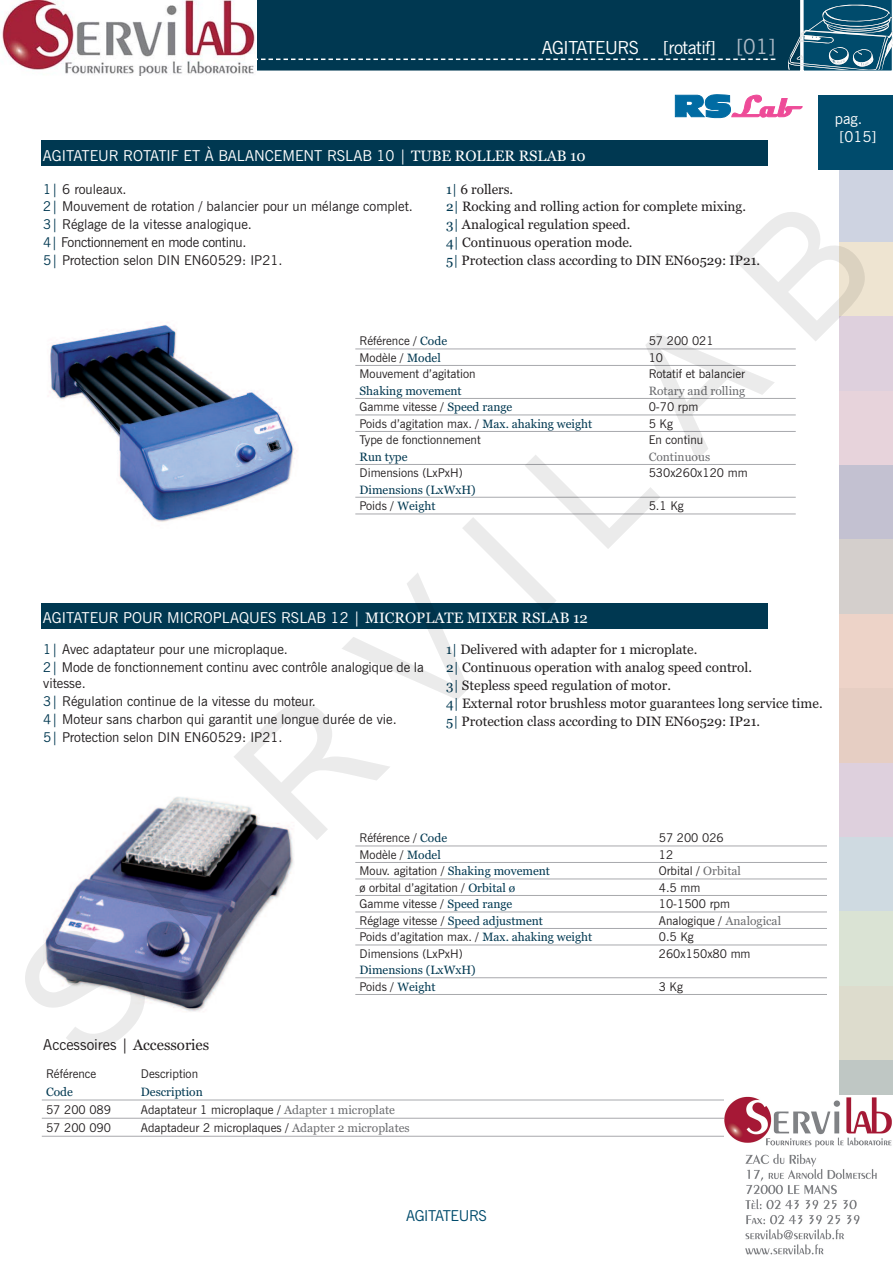
<style>
.page{position:relative;width:893px;height:1263px;background:#fff}
.page>*{position:absolute;margin:0;border:0;box-sizing:border-box;transform-origin:0 0}
.t1{font:18px "News Gothic";letter-spacing:-.025em;color:#fff}
.t2{font:15px/18px "News Gothic";color:#fff}
.t3{font:15px "News Gothic";color:#231f20}
.t4{font:15px "News Gothic";letter-spacing:-.025em;color:#004b6c}
.t5{font:13.5px/17.9px "News Gothic";color:#231f20}
.t6{font:13.5px/17.9px "Georgia";color:#231f20}
.t7{font:12px "News Gothic";color:#231f20}
.t8{font:12px "Georgia";color:#003851}
.t9{font:12px "Georgia";color:#6c6d70}
.s1{font-size:21px;color:#aebbc7}
.s2{font-family:"Georgia"}
.s3{color:#003851}
.s4{font-family:"Georgia";color:#003851}
.s5{font-family:"Georgia";color:#6c6d70}
</style>
<div class="page">
<hr style="left:42px;top:1100px;width:783px;height:1px;background:#a8a9ad">
<hr style="left:42px;top:1118px;width:783px;height:1px;background:#a8a9ad">
<hr style="left:42px;top:1136px;width:783px;height:1px;background:#a8a9ad">
<hr style="left:355px;top:349px;width:441px;height:1px;background:#a8a9ad">
<hr style="left:355px;top:365px;width:441px;height:1px;background:#a8a9ad">
<hr style="left:355px;top:398px;width:441px;height:1px;background:#a8a9ad">
<hr style="left:355px;top:415px;width:441px;height:1px;background:#a8a9ad">
<hr style="left:355px;top:431px;width:441px;height:1px;background:#a8a9ad">
<hr style="left:355px;top:464px;width:441px;height:1px;background:#a8a9ad">
<hr style="left:355px;top:497px;width:441px;height:1px;background:#a8a9ad">
<hr style="left:355px;top:514px;width:441px;height:1px;background:#a8a9ad">
<img style="left:45px;top:797px;width:249px;height:215px">
<hr style="left:355px;top:846px;width:472px;height:1px;background:#a8a9ad">
<hr style="left:355px;top:862px;width:472px;height:1px;background:#a8a9ad">
<hr style="left:355px;top:879px;width:472px;height:1px;background:#a8a9ad">
<hr style="left:355px;top:895px;width:472px;height:1px;background:#a8a9ad">
<hr style="left:355px;top:912px;width:472px;height:1px;background:#a8a9ad">
<hr style="left:355px;top:928px;width:472px;height:1px;background:#a8a9ad">
<hr style="left:355px;top:945px;width:472px;height:1px;background:#a8a9ad">
<hr style="left:355px;top:977px;width:472px;height:1px;background:#a8a9ad">
<hr style="left:355px;top:994px;width:472px;height:1px;background:#a8a9ad">
<img style="left:49px;top:322px;width:246px;height:200px">
<div style="left:839px;top:168px;width:54px;height:74px;background:#ced3e1"></div>
<div style="left:839px;top:242px;width:54px;height:74px;background:#eee4d1"></div>
<div style="left:839px;top:316px;width:54px;height:75px;background:#ded0dd"></div>
<div style="left:839px;top:391px;width:54px;height:74px;background:#e7d3db"></div>
<div style="left:839px;top:465px;width:54px;height:75px;background:#c3c1d1"></div>
<div style="left:839px;top:540px;width:54px;height:74px;background:#d4cfcc"></div>
<div style="left:839px;top:614px;width:54px;height:74px;background:#edd3c8"></div>
<div style="left:839px;top:688px;width:54px;height:75px;background:#e6cec3"></div>
<div style="left:839px;top:763px;width:54px;height:74px;background:#ded0dd"></div>
<div style="left:839px;top:837px;width:54px;height:75px;background:#cfdae1"></div>
<div style="left:839px;top:912px;width:54px;height:74px;background:#dae3d4"></div>
<div style="left:839px;top:986px;width:54px;height:74px;background:#dddccd"></div>
<div style="left:839px;top:1060px;width:54px;height:75px;background:#bfc7c4"></div>
<div style="left:257px;top:0;width:544px;height:71px;background:#003851"></div>
<svg style="left:803px;top:0;width:89px;height:5px"></svg>
<img style="left:788px;top:5px;width:105px;height:66px">
<div style="left:818px;top:95px;width:75px;height:75px;background:#004b6c"></div>
<svg style="left:257px;top:59px;width:518px;height:1px"></svg>
<div style="left:41px;top:140px;width:727px;height:26px;background:#003851"></div>
<div style="left:41px;top:603px;width:727px;height:25px;background:#003851"></div>
<svg style="left:675px;top:94px;width:127px;height:25px"></svg>
<img style="left:2px;top:0;width:253px;height:75px">
<img style="left:724px;top:1095px;width:168px;height:160px">
<h1 class="t1" style="left:542px;top:37px;width:99px">AGITATEURS</h1>
<h1 class="t1" style="left:663px;top:37px;width:114px">[rotatif] <span class="s1">[01]</span></h1>
<p class="t2" style="left:43px;top:147px;width:544px">AGITATEUR ROTATIF ET À BALANCEMENT RSLAB 10 | <span class="s2">TUBE ROLLER RSLAB 10</span></p>
<p class="t5" style="left:43px;top:180px;width:371px"><span class="s3">1|</span> 6 rouleaux.<br><span class="s3">2|</span> Mouvement de rotation / balancier pour un mélange complet.<br><span class="s3">3|</span> Réglage de la vitesse analogique.<br><span class="s3">4|</span> Fonctionnement en mode continu.<br><span class="s3">5|</span> Protection selon DIN EN60529: IP21.</p>
<p class="t6" style="left:446px;top:180px;width:315px"><span class="s3">1|</span> 6 rollers.<br><span class="s3">2|</span> Rocking and rolling action for complete mixing.<br><span class="s3">3|</span> Analogical regulation speed.<br><span class="s3">4|</span> Continuous operation mode.<br><span class="s3">5|</span> Protection class according to DIN EN60529: IP21.</p>
<p class="t7" style="left:360px;top:334px;width:89px">Référence / <span class="s4">Code</span></p>
<p class="t7" style="left:649px;top:334px;width:67px">57 200 021</p>
<p class="t7" style="left:360px;top:350px;width:83px">Modèle / <span class="s4">Model</span></p>
<p class="t7" style="left:649px;top:350px;width:16px">10</p>
<p class="t7" style="left:360px;top:367px;width:118px">Mouvement d’agitation</p>
<p class="t7" style="left:649px;top:367px;width:98px">Rotatif et balancier</p>
<p class="t8" style="left:360px;top:383px;width:104px">Shaking movement</p>
<p class="t9" style="left:649px;top:383px;width:98px">Rotary and rolling</p>
<p class="t7" style="left:360px;top:400px;width:154px">Gamme vitesse / <span class="s4">Speed range</span></p>
<p class="t7" style="left:649px;top:400px;width:51px">0-70 rpm</p>
<p class="t7" style="left:360px;top:416px;width:234px">Poids d’agitation max. / <span class="s4">Max. ahaking weight</span></p>
<p class="t7" style="left:649px;top:416px;width:26px">5 Kg</p>
<p class="t7" style="left:360px;top:433px;width:123px">Type de fonctionnement</p>
<p class="t7" style="left:649px;top:433px;width:56px">En continu</p>
<p class="t8" style="left:360px;top:449px;width:49px">Run type</p>
<p class="t9" style="left:649px;top:449px;width:63px">Continuous</p>
<p class="t7" style="left:360px;top:466px;width:105px">Dimensions (LxPxH)</p>
<p class="t7" style="left:649px;top:466px;width:100px">530x260x120 mm</p>
<p class="t8" style="left:360px;top:482px;width:118px">Dimensions (LxWxH)</p>
<p class="t7" style="left:360px;top:499px;width:78px">Poids / <span class="s4">Weight</span></p>
<p class="t7" style="left:649px;top:499px;width:36px">5.1 Kg</p>
<p class="t2" style="left:839px;top:109px;width:38px;text-indent:-5px">pag. [015]</p>
<p class="t2" style="left:43px;top:609px;width:546px">AGITATEUR POUR MICROPLAQUES RSLAB 12 | <span class="s2">MICROPLATE MIXER RSLAB 12</span></p>
<p class="t5" style="left:43px;top:641px;width:382px"><span class="s3">1|</span> Avec adaptateur pour une microplaque.<br><span class="s3">2|</span> Mode de fonctionnement continu avec contrôle analogique de la</p>
<p class="t5" style="left:43px;top:675px;width:355px">vitesse.<br><span class="s3">3|</span> Régulation continue de la vitesse du moteur.<br><span class="s3">4|</span> Moteur sans charbon qui garantit une longue durée de vie.<br><span class="s3">5|</span> Protection selon DIN EN60529: IP21.</p>
<p class="t6" style="left:446px;top:641px;width:378px"><span class="s3">1|</span> Delivered with adapter for 1 microplate.<br><span class="s3">2|</span> Continuous operation with analog speed control.<br><span class="s3">3|</span> Stepless speed regulation of motor.<br><span class="s3">4|</span> External rotor brushless motor guarantees long service time.<br><span class="s3">5|</span> Protection class according to DIN EN60529: IP21.</p>
<p class="t3" style="left:43px;top:1036px;width:168px">Accessoires | <span class="s2">Accessories</span></p>
<p class="t7" style="left:360px;top:831px;width:89px">Référence / <span class="s4">Code</span></p>
<p class="t7" style="left:659px;top:831px;width:67px">57 200 026</p>
<p class="t7" style="left:360px;top:847px;width:83px">Modèle / <span class="s4">Model</span></p>
<p class="t7" style="left:659px;top:847px;width:16px">12</p>
<p class="t7" style="left:360px;top:864px;width:192px">Mouv. agitation / <span class="s4">Shaking movement</span></p>
<p class="t7" style="left:659px;top:864px;width:84px">Orbital / <span class="s5">Orbital</span></p>
<p class="t7" style="left:360px;top:880px;width:157px">ø orbital d’agitation / <span class="s4">Orbital ø</span></p>
<p class="t7" style="left:659px;top:880px;width:43px">4.5 mm</p>
<p class="t7" style="left:360px;top:897px;width:154px">Gamme vitesse / <span class="s4">Speed range</span></p>
<p class="t7" style="left:659px;top:897px;width:73px">10-1500 rpm</p>
<p class="t7" style="left:360px;top:913px;width:185px">Réglage vitesse / <span class="s4">Speed adjustment</span></p>
<p class="t7" style="left:659px;top:913px;width:124px">Analogique / <span class="s5">Analogical</span></p>
<p class="t7" style="left:360px;top:930px;width:234px">Poids d’agitation max. / <span class="s4">Max. ahaking weight</span></p>
<p class="t7" style="left:659px;top:930px;width:36px">0.5 Kg</p>
<p class="t7" style="left:360px;top:946px;width:105px">Dimensions (LxPxH)</p>
<p class="t7" style="left:659px;top:946px;width:93px">260x150x80 mm</p>
<p class="t8" style="left:360px;top:963px;width:118px">Dimensions (LxWxH)</p>
<p class="t7" style="left:360px;top:979px;width:78px">Poids / <span class="s4">Weight</span></p>
<p class="t7" style="left:659px;top:979px;width:26px">3 Kg</p>
<p class="t7" style="left:46px;top:1067px;width:52px">Référence</p>
<p class="t7" style="left:141px;top:1067px;width:59px">Description</p>
<p class="t8" style="left:46px;top:1085px;width:28px">Code</p>
<p class="t8" style="left:141px;top:1085px;width:63px">Description</p>
<p class="t7" style="left:46px;top:1103px;width:67px">57 200 089</p>
<p class="t7" style="left:141px;top:1103px;width:256px">Adaptateur 1 microplaque / <span class="s5">Adapter 1 microplate</span></p>
<p class="t7" style="left:46px;top:1121px;width:67px">57 200 090</p>
<p class="t7" style="left:141px;top:1121px;width:270px">Adaptadeur 2 microplaques / <span class="s5">Adapter 2 microplates</span></p>
<p class="t4" style="left:406px;top:1207px;width:82px">AGITATEURS</p>
</div>
